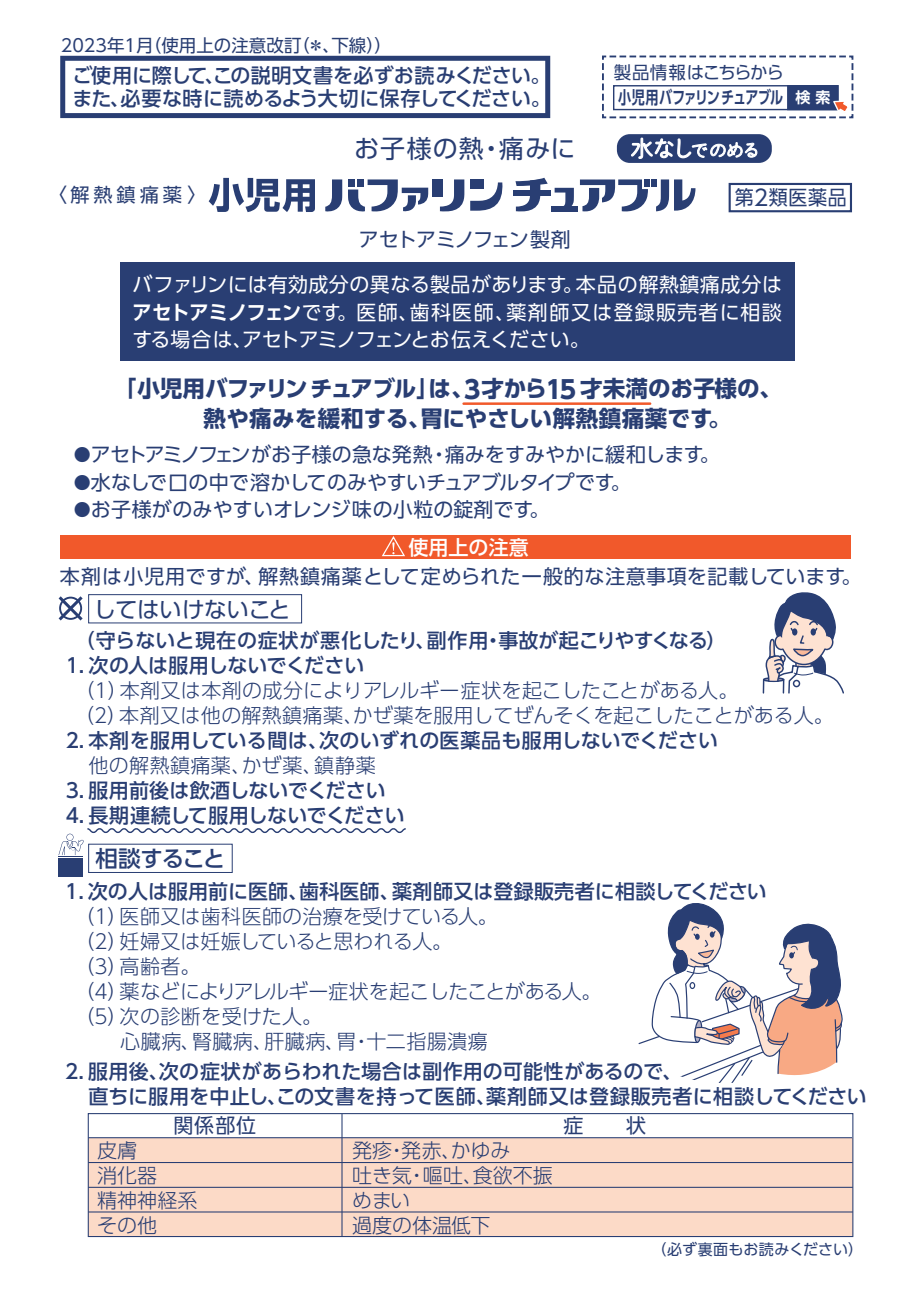
<style>
.page{position:relative;width:907px;height:1290px;background:#fff}
.page>*{position:absolute;margin:0;border:0;box-sizing:border-box;transform-origin:0 0}
.t1{font:25px "UD Shin Go Pro";letter-spacing:.04em;color:#293e73}
.t2{font:700 22.5px/30px "UD Shin Go Pro";color:#293e73}
.t3{font:22.5px "UD Shin Go Pro";letter-spacing:-.02em;color:#293e73}
.t4{font:500 22.5px "UD Shin Go Pro";letter-spacing:-.06em;color:#293e73}
.t5{font:500 20px/22.5px "UD Shin Go Pro";color:#293e73}
.t6{font:300 20px/25px "UD Shin Go Pro";color:#293e73}
.t7{font:500 20px/25px "UD Shin Go Pro";letter-spacing:.02em;color:#293e73}
.t8{font:20px/37.5px "UD Shin Go Pro";color:#293e73}
.t9{font:20px/27.5px "UD Shin Go Pro";letter-spacing:.03em;color:#fff;text-align:justify}
.t10{font:300 20px "UD Shin Go Pro";letter-spacing:.02em;color:#293e73}
.t11{font:300 20px "UD Shin Go Pro";letter-spacing:-.02em;color:#293e73}
.t12{font:20px "UD Shin Go Pro";letter-spacing:.04em;color:#293e73}
.t13{font:20px "UD Shin Go Pro";letter-spacing:-.05em;color:#293e73}
.t14{font:20px "UD Shin Go Pro";color:#293e73;scale:.95 1}
.t15{font:19.25px "UD Shin Go Pro";letter-spacing:.2em;color:#293e73}
.t16{font:17.5px "UD Shin Go Pro";color:#293e73}
.t17{font:700 17.5px "UD Shin Go Pro De";letter-spacing:-.05em;color:#293e73;scale:.75 1}
.t18{font:17.5px "UD Shin Go Pro";letter-spacing:-.07em;color:#293e73}
.t19{font:15px "UD Shin Go Pro";color:#293e73}
.s1{font-size:15px;color:#fff}
.s2{font-size:22px}
.s3{font-family:"UD Shin Go Pro De";font-weight:700}
.s4{font-size:24.75px}
.s5{font-size:17px}
.s6{font-weight:500;color:#fff}
</style>
<div class="page">
<div style="left:60px;top:535px;width:791px;height:24px;background:#f1592b"></div>
<svg style="left:59px;top:596px;width:24px;height:24px"></svg>
<div style="left:58px;top:858px;width:24px;height:18px;background:#293e73"></div>
<div style="left:88px;top:594px;width:214px;height:29px;border:1px solid #293e73"></div>
<div style="left:88px;top:844px;width:144px;height:29px;border:1px solid #293e73"></div>
<div style="left:120px;top:262px;width:674px;height:99px;background:#293e73"></div>
<svg style="left:382px;top:536px;width:23px;height:21px"></svg>
<div style="left:88px;top:1137px;width:764px;height:99px;background:#fcdac7"></div>
<hr style="left:88px;top:1186px;width:764px;height:1px;background:#293e73">
<hr style="left:88px;top:1211px;width:764px;height:1px;background:#293e73">
<hr style="left:88px;top:1162px;width:764px;height:1px;background:#293e73">
<hr style="left:88px;top:1137px;width:763px;height:1px;background:#293e73">
<hr style="left:341px;top:1114px;width:1px;height:123px;background:#293e73">
<div style="left:88px;top:1113px;width:765px;height:124px;border:1px solid #293e73"></div>
<hr style="left:463px;top:402px;width:187px;height:3px;background:#f1592b">
<svg style="left:58px;top:828px;width:348px;height:29px"></svg>
<svg style="left:762px;top:592px;width:82px;height:102px"></svg>
<svg style="left:638px;top:903px;width:205px;height:180px"></svg>
<svg style="left:60px;top:56px;width:490px;height:62px"></svg>
<svg style="left:602px;top:55px;width:252px;height:64px"></svg>
<div style="left:616px;top:134px;width:155px;height:29px;background:#293e73;border-radius:13px"></div>
<svg style="left:630px;top:134px;width:127px;height:25px"></svg>
<svg style="left:209px;top:178px;width:106px;height:34px"></svg>
<svg style="left:470px;top:182px;width:33px;height:29px"></svg>
<div style="left:470px;top:179px;width:14px;height:10px;background:#293e73"></div>
<div style="left:644px;top:179px;width:5px;height:8px;background:#293e73"></div>
<div style="left:651px;top:179px;width:6px;height:8px;background:#293e73"></div>
<svg style="left:325px;top:179px;width:17px;height:33px"></svg>
<div style="left:432px;top:179px;width:10px;height:18px;background:#293e73"></div>
<svg style="left:440px;top:179px;width:24px;height:33px"></svg>
<svg style="left:348px;top:179px;width:80px;height:33px"></svg>
<svg style="left:580px;top:179px;width:68px;height:33px"></svg>
<svg style="left:656px;top:179px;width:39px;height:32px"></svg>
<svg style="left:554px;top:188px;width:20px;height:18px"></svg>
<div style="left:551px;top:206px;width:27px;height:5px;background:#293e73"></div>
<div style="left:513px;top:190px;width:38px;height:6px;background:#293e73"></div>
<svg style="left:515px;top:178px;width:32px;height:34px"></svg>
<div style="left:728px;top:183px;width:123px;height:29px;border:2px solid #293e73"></div>
<p class="t16" style="left:61px;top:32px;width:333px">2023年1月（使用上の注意改訂（＊、下線））</p>
<p class="t5" style="left:72px;top:64px;width:480px">ご使用に際して、この説明文書を必ずお読みください。また、必要な時に読めるよう大切に保存してください。</p>
<p class="t18" style="left:613px;top:58px;width:172px">製品情報はこちらから</p>
<p class="t17" style="left:618px;top:83px;width:284px">小児用バファリンチュアブル <span class="s1">検 索</span></p>
<p class="t1" style="left:354px;top:128px;width:222px">お子様の熱・痛みに</p>
<p class="t15" style="left:48px;top:180px;width:160px">〈解熱鎮痛薬〉</p>
<p class="t14" style="left:734px;top:181px;width:119px">第<span class="s2">2</span>類医薬品</p>
<p class="t13" style="left:359px;top:223px;width:214px">アセトアミノフェン製剤</p>
<p class="t9" style="left:132px;top:270px;width:651px">バファリンには有効成分の異なる製品があります。本品の解熱鎮痛成分は<span class="s3">アセトアミノフェン</span>です。医師、歯科医師、薬剤師又は登録販売者に相談する場合は、アセトアミノフェンとお伝えください。</p>
<p class="t2" style="left:114px;top:373px;width:669px">「小児用バファリンチュアブル」は、<span class="s4">3</span>才から<span class="s4">15</span> 才未満のお子様の、　　　 熱や痛みを緩和する、胃にやさしい解熱鎮痛薬です。</p>
<p class="t2" style="left:74px;top:433px;width:176px"><sub>●</sub><sub>アセ</sub>　　　　　　</p>
<p class="t8" style="left:127px;top:435px;width:594px">トアミノフェンがお子様の急な発熱・痛みをすみやかに緩和します。</p>
<p class="t8" style="left:74px;top:463px;width:558px"><span class="s5">●</span>水なしで口の中で溶かしてのみやすいチュアブルタイプです。</p>
<p class="t8" style="left:408px;top:490px;width:143px;text-indent:-334px"><span class="s5">●</span>お子様がのみやすいオレンジ味の小粒の錠剤です。<span class="s6">使用上の注意</span></p>
<p class="t12" style="left:60px;top:560px;width:803px">本剤は小児用ですが、解熱鎮痛薬として定められた一般的な注意事項を記載しています。</p>
<p class="t3" style="left:93px;top:591px;width:199px">してはいけないこと</p>
<p class="t5" style="left:75px;top:629px;width:653px">（守らないと現在の症状が悪化したり、副作用・事故が起こりやすくなる）</p>
<p class="t5" style="left:66px;top:654px;width:300px">1. 次の人は服用しないでください</p>
<p class="t6" style="left:74px;top:677px;width:761px">（1）本剤又は本剤の成分によりアレルギー症状を起こしたことがある人。<br>（2）本剤又は他の解熱鎮痛薬、かぜ薬を服用してぜんそくを起こしたことがある人。</p>
<p class="t7" style="left:66px;top:727px;width:653px">2. 本剤を服用している間は、次のいずれの医薬品も服用しないでください</p>
<p class="t10" style="left:88px;top:749px;width:289px">他の解熱鎮痛薬、かぜ薬、鎮静薬</p>
<p class="t5" style="left:66px;top:779px;width:321px">3. 服用前後は飲酒しないでください</p>
<p class="t5" style="left:66px;top:804px;width:340px">4. 長期連続して服用しないでください</p>
<p class="t4" style="left:96px;top:840px;width:131px">相談すること</p>
<p class="t5" style="left:65px;top:880px;width:703px">1. 次の人は服用前に医師、歯科医師、薬剤師又は登録販売者に相談してください</p>
<p class="t6" style="left:74px;top:903px;width:425px">（1）医師又は歯科医師の治療を受けている人。</p>
<p class="t11" style="left:74px;top:925px;width:379px">（2）妊婦又は妊娠していると思われる人。</p>
<p class="t6" style="left:74px;top:953px;width:128px">（3）高齢者。</p>
<p class="t11" style="left:74px;top:975px;width:528px">（4）薬などによりアレルギー症状を起こしたことがある人。</p>
<p class="t10" style="left:74px;top:1000px;width:249px">（5）次の診断を受けた人。</p>
<p class="t10" style="left:65px;top:1025px;width:424px">　　 心臓病、腎臓病、肝臓病、胃・十二指腸潰瘍</p>
<p class="t7" style="left:88px;top:1058px;width:780px;text-indent:-23px">2. 服用後、次の症状があらわれた場合は副作用の可能性があるので、<br>直ちに服用を中止し、この文書を持って医師、薬剤師又は登録販売者に相談してください</p>
<p class="t8" style="left:173px;top:1106px;width:84px">関係部位</p>
<p class="t8" style="left:563px;top:1106px;width:84px">症　 状</p>
<p class="t6" style="left:97px;top:1137px;width:101px">皮膚<br>消化器<br>精神神経系その他</p>
<p class="t6" style="left:352px;top:1137px;width:202px">発疹・発赤、かゆみ<br>吐き気・嘔吐、食欲不振めまい<br>過度の体温低下</p>
<p class="t19" style="left:651px;top:1236px;width:213px">（必ず裏面もお読みください）</p>
</div>
